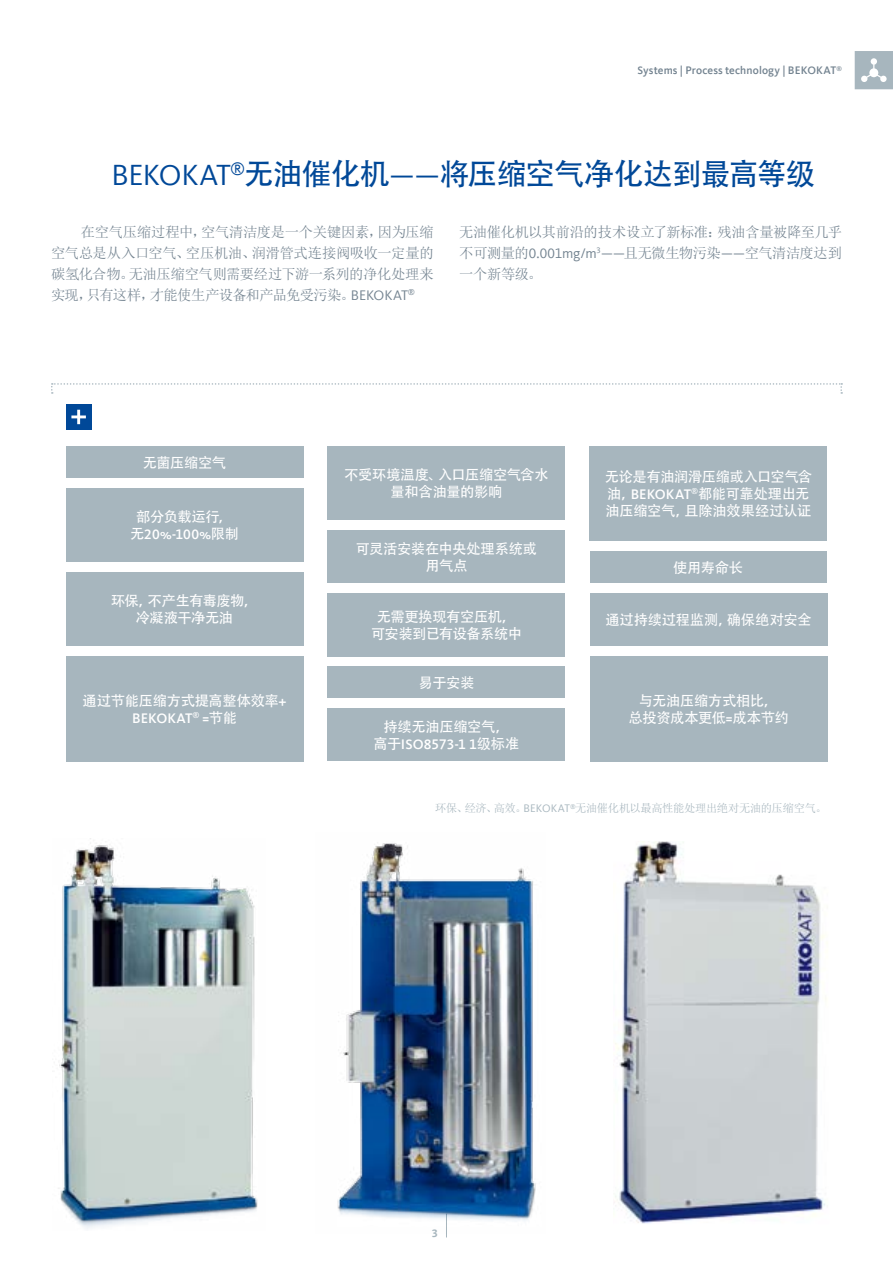
<style>
.page{position:relative;width:893px;height:1263px;background:#fff}
.page>*{position:absolute;margin:0;border:0;box-sizing:border-box;transform-origin:0 0}
.t1{font:30px "Adobe Heiti Std";letter-spacing:-.035em;color:#004898}
.t2{font:14.25px/17.1px "Adobe Heiti Std";letter-spacing:-.02em;color:#fff;text-align:center}
.t3{font:14.25px/21px "Sim Sun";letter-spacing:-.035em;color:#738390;text-align:justify}
.t4{font:500 14.25px "Kievit Offc Pro";letter-spacing:.005em;color:#fff}
.t5{font:11.25px "Sim Sun";letter-spacing:-.03em;color:#a7b6be}
.t6{font:500 11.25px "Kievit Offc Pro";letter-spacing:.01em;color:#738390}
.t7{font:700 11.25px "Kievit Offc Pro";color:#a7b6be}
.s1{font-family:"Kievit Offc Pro"}
.s2{font-family:"Adobe Heiti Std";font-weight:400}
.s3{font-family:"Kievit Offc Pro";font-weight:500}
</style>
<div class="page">
<svg style="left:855px;top:51px;width:38px;height:38px"></svg>
<div style="left:328px;top:709px;width:237px;height:52px;background:#a7b6be"></div>
<div style="left:590px;top:551px;width:237px;height:32px;background:#a7b6be"></div>
<div style="left:590px;top:593px;width:237px;height:53px;background:#a7b6be"></div>
<div style="left:328px;top:530px;width:237px;height:53px;background:#a7b6be"></div>
<div style="left:328px;top:446px;width:237px;height:74px;background:#a7b6be"></div>
<div style="left:590px;top:446px;width:237px;height:95px;background:#a7b6be"></div>
<svg style="left:51px;top:383px;width:791px;height:11px"></svg>
<div style="left:66px;top:446px;width:237px;height:32px;background:#a7b6be"></div>
<div style="left:66px;top:488px;width:237px;height:74px;background:#a7b6be"></div>
<div style="left:66px;top:572px;width:237px;height:74px;background:#a7b6be"></div>
<div style="left:66px;top:404px;width:25px;height:26px;background:#004898"></div>
<svg style="left:71px;top:410px;width:15px;height:14px"></svg>
<img style="left:337px;top:843px;width:199px;height:391px">
<img style="left:58px;top:838px;width:200px;height:391px">
<div style="left:66px;top:656px;width:237px;height:105px;background:#a7b6be"></div>
<div style="left:590px;top:656px;width:237px;height:105px;background:#a7b6be"></div>
<div style="left:328px;top:593px;width:237px;height:63px;background:#a7b6be"></div>
<div style="left:328px;top:667px;width:237px;height:31px;background:#a7b6be"></div>
<img style="left:614px;top:841px;width:212px;height:383px">
<p class="t6" style="left:637px;top:64px;width:206px">Systems | Process technology | BEKOKAT<sup>®</sup></p>
<h1 class="t1" style="left:111px;top:156px;width:706px"><span class="s1">BEKOKAT</span><sup>®</sup>无油催化机<span class="s1">——</span>将压缩空气净化达到最高等级</h1>
<p class="t3" style="left:51px;top:221px;width:384px;text-indent:30px">在空气压缩过程中，空气清洁度是一个关键因素，因为压缩空气总是从入口空气、空压机油、润滑管式连接阀吸收一定量的碳氢化合物。无油压缩空气则需要经过下游一系列的净化处理来实现，只有这样，才能使生产设备和产品免受污染。<span class="s1">BEKOKAT</span><sup>®</sup></p>
<p class="t3" style="left:459px;top:221px;width:384px">无油催化机以其前沿的技术设立了新标准：残油含量被降至几乎不可测量的<span class="s1">0.001mg/m</span><sup>3</sup><span class="s1">——</span>且无微生物污染<span class="s1">——</span>空气清洁度达到一个新等级。</p>
<p class="t2" style="left:143px;top:454px;width:85px">无菌压缩空气</p>
<p class="t2" style="left:136px;top:509px;width:98px">部分负载运行，</p>
<p class="t4" style="left:130px;top:526px;width:110px"><span class="s2">无</span>20%-100%<span class="s2">限制</span></p>
<p class="t2" style="left:111px;top:593px;width:149px">环保，不产生有毒废物，冷凝液干净无油</p>
<p class="t2" style="left:83px;top:692px;width:205px">通过节能压缩方式提高整体效率<span class="s3">+</span></p>
<p class="t4" style="left:132px;top:710px;width:106px">BEKOKAT<sup>®</sup> =<span class="s2">节能</span></p>
<p class="t2" style="left:344px;top:467px;width:206px">不受环境温度、入口压缩空气含水量和含油量的影响</p>
<p class="t2" style="left:605px;top:469px;width:209px;text-align:left">无论是有油润滑压缩或入口空气含油，<span class="s3">BEKOKAT</span><sup>®</sup>都能可靠处理出无油压缩空气，且除油效果经过认证</p>
<p class="t2" style="left:356px;top:540px;width:183px">可灵活安装在中央处理系统或用气点</p>
<p class="t2" style="left:371px;top:608px;width:152px">无需更换现有空压机，可安装到已有设备系统中</p>
<p class="t2" style="left:419px;top:675px;width:57px">易于安装</p>
<p class="t2" style="left:383px;top:719px;width:128px">持续无油压缩空气，</p>
<p class="t4" style="left:374px;top:736px;width:147px"><span class="s2">高于</span>ISO8573-1 1<span class="s2">级标准</span></p>
<p class="t2" style="left:673px;top:559px;width:72px">使用寿命长</p>
<p class="t2" style="left:605px;top:612px;width:208px">通过持续过程监测，确保绝对安全</p>
<p class="t2" style="left:628px;top:692px;width:162px">与无油压缩方式相比，<br>总投资成本更低<span class="s3">=</span>成本节约</p>
<p class="t5" style="left:435px;top:802px;width:393px">环保、经济、高效。<span class="s1">BEKOKAT</span><sup>®</sup>无油催化机以最高性能处理出绝对无油的压缩空气。</p>
<p class="t7" style="left:432px;top:1227px;width:8px">3</p>
</div>
